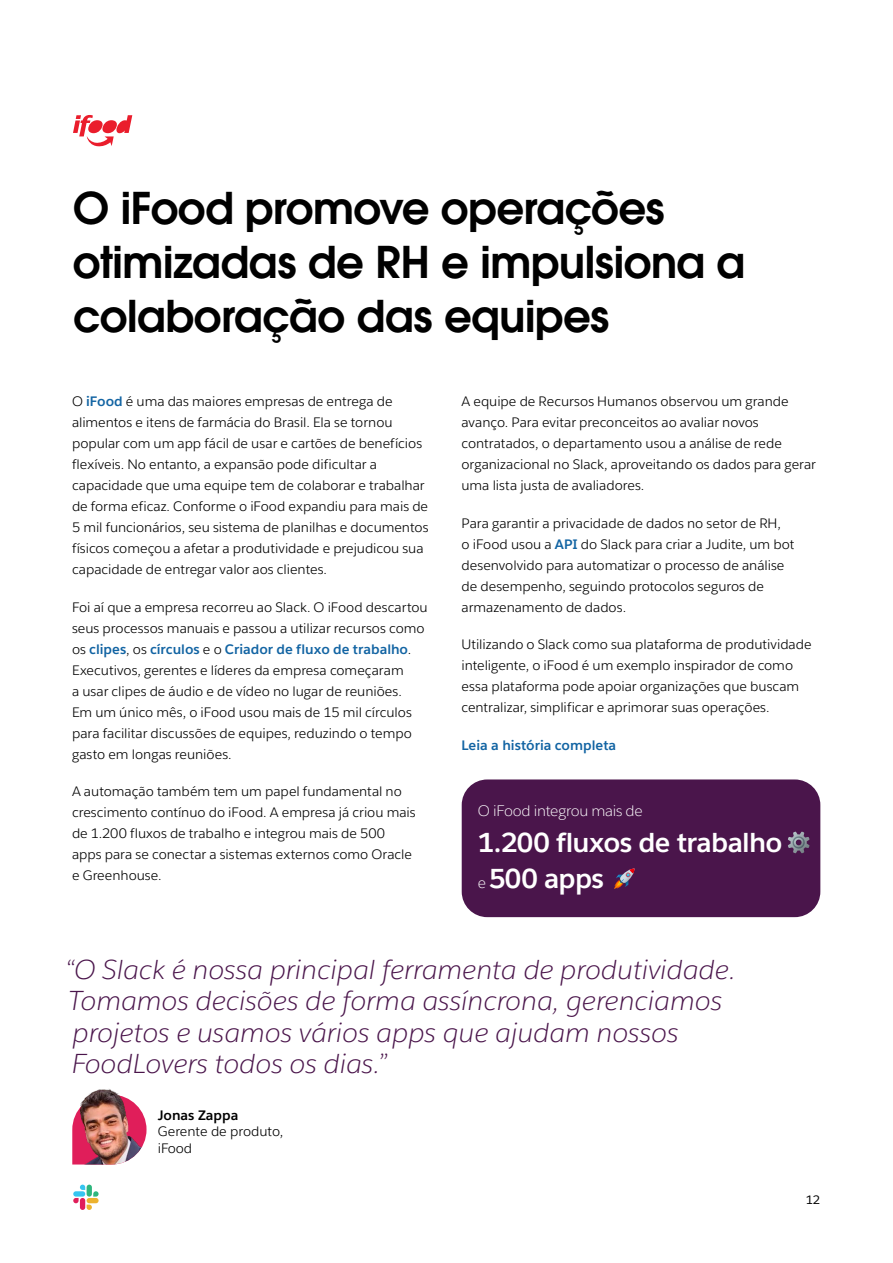
<style>
.page{position:relative;width:893px;height:1263px;background:#fff}
.page>*{position:absolute;margin:0;border:0;box-sizing:border-box;transform-origin:0 0}
.t1{font:43.5px/54px "Avant Garde For Salesforce Dm";letter-spacing:-.015em;color:#000}
.t2{font:italic 300 27px/31.5px "Salesforce Sans";color:#4a154b}
.Purple_box_main{font:700 27px "Salesforce Sans";letter-spacing:-.025em;color:#fff}
.Purple_box_body{font:300 15px "Salesforce Sans";letter-spacing:-.02em;color:#fff}
.Body{font:13.5px/21px "Salesforce Sans";letter-spacing:-.005em;color:#000}
.Body-2{font:700 13.5px "Salesforce Sans";color:#1264a3}
.t3{font:700 13.5px "Salesforce Sans";color:#000}
.t4{font:12px "Salesforce Sans";color:#000}
.s1{font-weight:700;color:#1264a3}
.s2{font-weight:300;font-size:15px}
</style>
<div class="page">
<svg style="left:73px;top:1198px;width:6px;height:5px"></svg>
<div style="left:80px;top:1198px;width:5px;height:12px;background:#e01e5a;border-radius:3px"></div>
<svg style="left:80px;top:1184px;width:5px;height:6px"></svg>
<div style="left:73px;top:1191px;width:12px;height:5px;background:#36c5f0;border-radius:3px"></div>
<svg style="left:93px;top:1191px;width:6px;height:5px"></svg>
<div style="left:87px;top:1184px;width:5px;height:12px;background:#2eb67d;border-radius:3px"></div>
<svg style="left:87px;top:1204px;width:5px;height:6px"></svg>
<div style="left:87px;top:1198px;width:12px;height:5px;background:#ecb22e;border-radius:3px"></div>
<img style="left:72px;top:1101px;width:75px;height:63px">
<img style="left:75px;top:1089px;width:57px;height:34px">
<div style="left:462px;top:779px;width:358px;height:138px;background:#4a154b;border-radius:26px"></div>
<svg style="left:73px;top:115px;width:59px;height:31px"></svg>
<svg style="left:614px;top:868px;width:21px;height:21px"></svg>
<svg style="left:788px;top:831px;width:21px;height:22px"></svg>
<h1 class="t1" style="left:73px;top:181px;width:674px">O iFood promove operações otimizadas de RH e impulsiona a colaboração das equipes</h1>
<p class="Body" style="left:72px;top:391px;width:358px">O <span class="s1">iFood</span> é uma das maiores empresas de entrega de alimentos e itens de farmácia do Brasil. Ela se tornou popular com um app fácil de usar e cartões de benefícios flexíveis. No entanto, a expansão pode dificultar a capacidade que uma equipe tem de colaborar e trabalhar de forma eficaz. Conforme o iFood expandiu para mais de 5 mil funcionários, seu sistema de planilhas e documentos físicos começou a afetar a produtividade e prejudicou sua capacidade de entregar valor aos clientes.</p>
<p class="Body" style="left:72px;top:596px;width:357px">Foi aí que a empresa recorreu ao Slack. O iFood descartou seus processos manuais e passou a utilizar recursos como os <span class="s1">clipes</span>, os <span class="s1">círculos</span> e o <span class="s1">Criador de fluxo de trabalho</span>.<br>Executivos, gerentes e líderes da empresa começaram<br>a usar clipes de áudio e de vídeo no lugar de reuniões.<br>Em um único mês, o iFood usou mais de 15 mil círculos para facilitar discussões de equipes, reduzindo o tempo gasto em longas reuniões.</p>
<p class="Body" style="left:72px;top:781px;width:345px">A automação também tem um papel fundamental no crescimento contínuo do iFood. A empresa já criou mais de 1.200 fluxos de trabalho e integrou mais de 500 apps para se conectar a sistemas externos como Oracle e Greenhouse.</p>
<p class="Body" style="left:461px;top:391px;width:356px">A equipe de Recursos Humanos observou um grande avanço. Para evitar preconceitos ao avaliar novos contratados, o departamento usou a análise de rede organizacional no Slack, aproveitando os dados para gerar uma lista justa de avaliadores.</p>
<p class="Body" style="left:461px;top:512px;width:334px">Para garantir a privacidade de dados no setor de RH,<br>o iFood usou a <span class="s1">API</span> do Slack para criar a Judite, um bot desenvolvido para automatizar o processo de análise de desempenho, seguindo protocolos seguros de armazenamento de dados.</p>
<p class="Body" style="left:461px;top:634px;width:352px">Utilizando o Slack como sua plataforma de produtividade inteligente, o iFood é um exemplo inspirador de como essa plataforma pode apoiar organizações que buscam centralizar, simplificar e aprimorar suas operações.</p>
<p class="Body-2" style="left:461px;top:736px;width:156px">Leia a história completa</p>
<p class="Purple_box_body" style="left:478px;top:801px;width:166px">O iFood integrou mais de</p>
<p class="Purple_box_main" style="left:478px;top:825px;width:306px">1.200 fluxos de trabalho</p>
<p class="Purple_box_main" style="left:478px;top:861px;width:128px"><span class="s2">e</span> 500 apps</p>
<p class="t2" style="left:65px;top:953px;width:673px">“O Slack é nossa principal ferramenta de produtividade.<br>Tomamos decisões de forma assíncrona, gerenciamos projetos e usamos vários apps que ajudam nossos FoodLovers todos os dias.”</p>
<p class="t3" style="left:158px;top:1106px;width:82px">Jonas Zappa</p>
<p class="Body" style="left:158px;top:1121px;width:127px">Gerente de produto,</p>
<p class="Body" style="left:158px;top:1138px;width:36px">iFood</p>
<p class="t4" style="left:805px;top:1192px;width:16px">12</p>
</div>
